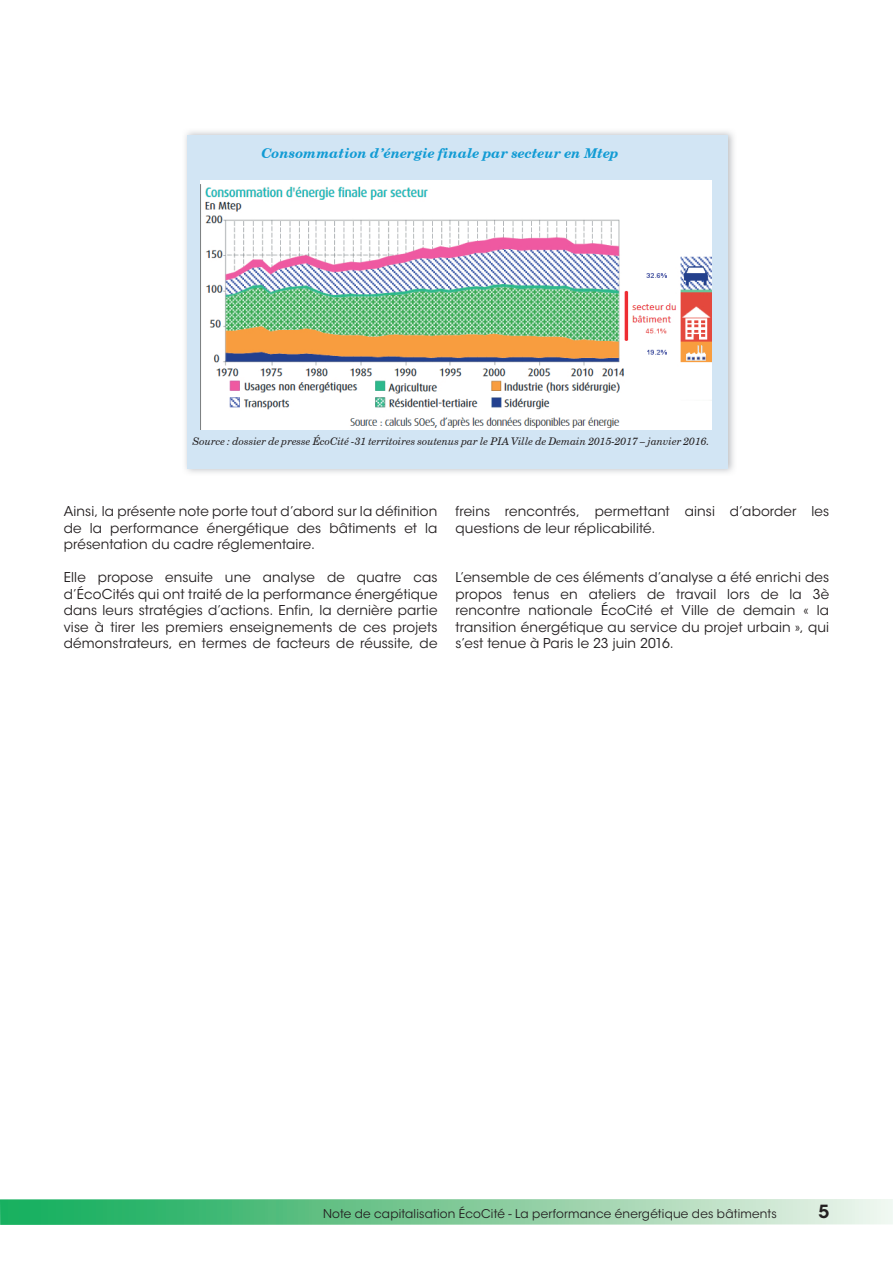
<style>
.page{position:relative;width:893px;height:1263px;background:#fff}
.page>*{position:absolute;margin:0;border:0;box-sizing:border-box;transform-origin:0 0}
.t1{font:600 18px "ITC Avant Garde Std";color:#231f20}
.t2{font:13.5px/16.5px "ITC Avant Garde Std";letter-spacing:.01em;color:#231f20;text-align:justify}
.t3{font:italic 700 13.5px "Century Schoolbook BT";letter-spacing:.01em;color:#119bd4}
.t4{font:12px "ITC Avant Garde Std";letter-spacing:.015em;color:#231f20}
.t5{font:italic 10.5px "Century Schoolbook BT";color:#231f20}
</style>
<div class="page">
<svg style="left:0;top:1199px;width:893px;height:26px;background:#80cd9d"></svg>
<div style="left:187px;top:135px;width:540px;height:333px;background:#d2e5f4"></div>
<img style="left:201px;top:180px;width:511px;height:249px">
<p class="t3" style="left:261px;top:145px;width:359px">Consommation d’énergie finale par secteur en Mtep</p>
<p class="t5" style="left:193px;top:434px;width:518px">Source : dossier de presse ÉcoCité -31 territoires soutenus par le PIA Ville de Demain 2015-2017 – janvier 2016.</p>
<p class="t2" style="left:64px;top:503px;width:375px">Ainsi, la présente note porte tout d’abord sur la définition de la performance énergétique des bâtiments et la présentation du cadre réglementaire.</p>
<p class="t2" style="left:64px;top:569px;width:375px">Elle propose ensuite une analyse de quatre cas d’ÉcoCités qui ont traité de la performance énergétique dans leurs stratégies d’actions. Enfin, la dernière partie vise à tirer les premiers enseignements de ces projets démonstrateurs, en termes de facteurs de réussite, de</p>
<p class="t2" style="left:455px;top:503px;width:375px">freins rencontrés, permettant ainsi d’aborder les questions de leur réplicabilité.</p>
<p class="t2" style="left:455px;top:569px;width:375px">L’ensemble de ces éléments d’analyse a été enrichi des propos tenus en ateliers de travail lors de la 3è rencontre nationale ÉcoCité et Ville de demain « la transition énergétique au service du projet urbain », qui s’est tenue à Paris le 23 juin 2016.</p>
<p class="t4" style="left:323px;top:1206px;width:455px">Note de capitalisation ÉcoCité - La performance énergétique des bâtiments</p>
<h1 class="t1" style="left:818px;top:1200px;width:12px">5</h1>
</div>
